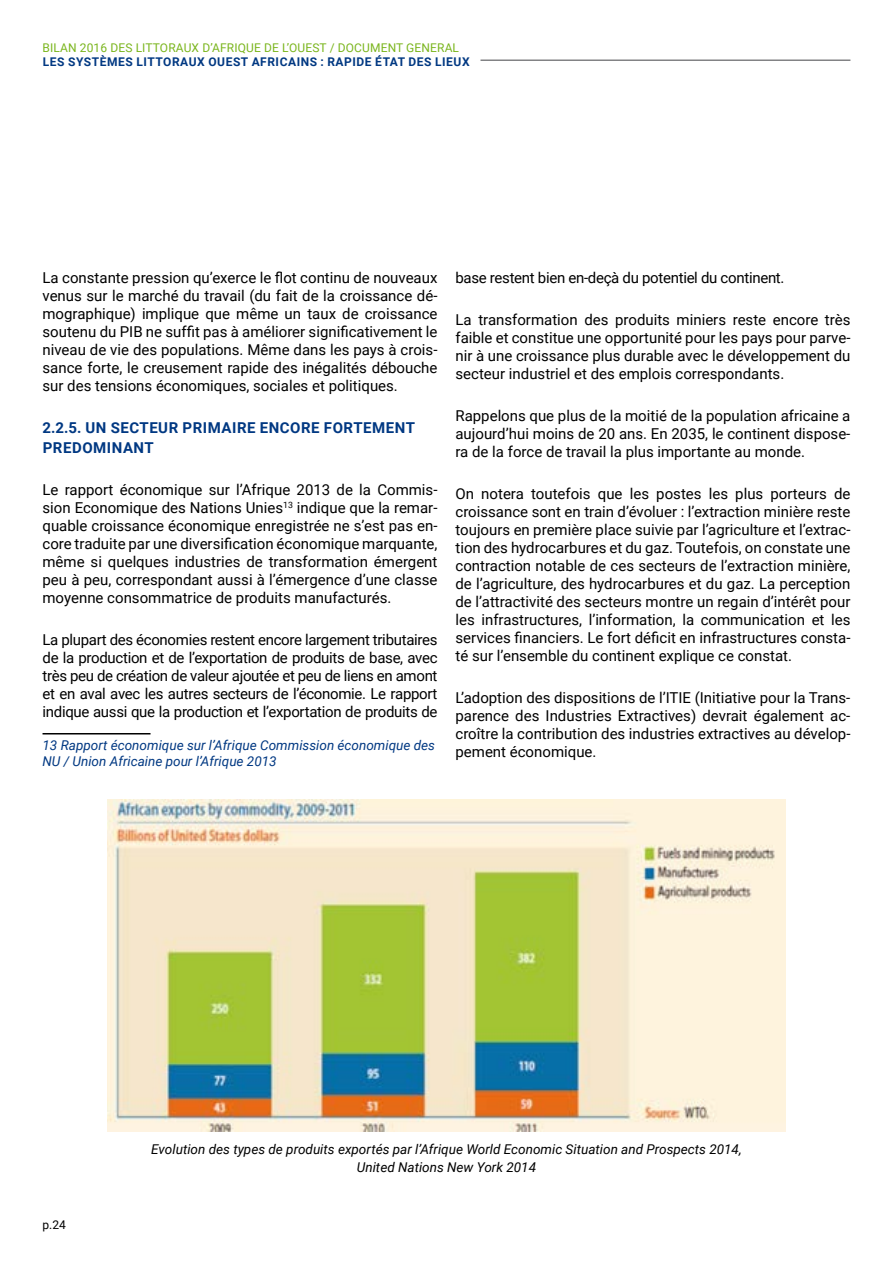
<style>
.page{position:relative;width:893px;height:1263px;background:#fff}
.page>*{position:absolute;margin:0;border:0;box-sizing:border-box;transform-origin:0 0}
.t1{font:15px/18px "Roboto";color:#000;text-align:justify}
.t2{font:700 15px/19.8px "Roboto";letter-spacing:.035em;color:#003882}
.t3{font:15px "Roboto";letter-spacing:-.02em;color:#000}
.t4{font:italic 13.5px/18px "Roboto";color:#000;text-align:center}
.t5{font:italic 13.5px/16.2px "Roboto";color:#003882}
.t6{font:12px "Roboto";letter-spacing:.01em;color:#7ab51d}
.t7{font:700 12px "Roboto";letter-spacing:.045em;color:#003882}
.t8{font:12px "Roboto";color:#000}
</style>
<div class="page">
<hr style="left:43px;top:733px;width:108px;height:1px;background:#000">
<img style="left:107px;top:799px;width:679px;height:332px">
<hr style="left:480px;top:59px;width:370px;height:2px;background:#828385">
<p class="t6" style="left:43px;top:39px;width:418px">BILAN 2016 DES LITTORAUX D’AFRIQUE DE L’OUEST / DOCUMENT GENERAL</p>
<p class="t7" style="left:43px;top:53px;width:428px">LES SYSTÈMES LITTORAUX OUEST AFRICAINS : RAPIDE ÉTAT DES LIEUX</p>
<p class="t1" style="left:43px;top:268px;width:396px">La constante pression qu’exerce le flot continu de nouveaux venus sur le marché du travail (du fait de la croissance dé&shy;mographique) implique que même un taux de croissance soutenu du PIB ne suffit pas à améliorer significativement le niveau de vie des populations. Même dans les pays à crois&shy;sance forte, le creusement rapide des inégalités débouche sur des tensions économiques, sociales et politiques.</p>
<p class="t2" style="left:43px;top:418px;width:374px">2.2.5. UN SECTEUR PRIMAIRE ENCORE FORTEMENT<br>PREDOMINANT</p>
<p class="t1" style="left:43px;top:480px;width:396px">Le rapport économique sur l’Afrique 2013 de la Commis&shy;sion Economique des Nations Unies<sup>13</sup> indique que la remar&shy;quable croissance économique enregistrée ne s’est pas en&shy;core traduite par une diversification économique marquante, même si quelques industries de transformation émergent peu à peu, correspondant aussi à l’émergence d’une classe moyenne consommatrice de produits manufacturés.</p>
<p class="t1" style="left:43px;top:630px;width:397px">La plupart des économies restent encore largement tributaires de la production et de l’exportation de produits de base, avec très peu de création de valeur ajoutée et peu de liens en amont et en aval avec les autres secteurs de l’économie. Le rapport indique aussi que la production et l’exportation de produits de</p>
<p class="t5" style="left:43px;top:736px;width:394px">13 Rapport économique sur l’Afrique Commission économique des<br>NU / Union Africaine pour l’Afrique 2013</p>
<p class="t3" style="left:455px;top:268px;width:331px">base restent bien en-deçà du potentiel du continent.</p>
<p class="t1" style="left:455px;top:310px;width:396px">La transformation des produits miniers reste encore très faible et constitue une opportunité pour les pays pour parve&shy;nir à une croissance plus durable avec le développement du secteur industriel et des emplois correspondants.</p>
<p class="t1" style="left:455px;top:406px;width:396px">Rappelons que plus de la moitié de la population africaine a aujourd’hui moins de 20 ans. En 2035, le continent dispose&shy;ra de la force de travail la plus importante au monde.</p>
<p class="t1" style="left:455px;top:484px;width:396px">On notera toutefois que les postes les plus porteurs de croissance sont en train d’évoluer : l’extraction minière reste toujours en première place suivie par l’agriculture et l’extrac&shy;tion des hydrocarbures et du gaz. Toutefois, on constate une contraction notable de ces secteurs de l’extraction minière, de l’agriculture, des hydrocarbures et du gaz. La perception de l’attractivité des secteurs montre un regain d’intérêt pour les infrastructures, l’information, la communication et les services financiers. Le fort déficit en infrastructures consta&shy;té sur l’ensemble du continent explique ce constat.</p>
<p class="t1" style="left:455px;top:688px;width:396px">L’adoption des dispositions de l’ITIE (Initiative pour la Trans&shy;parence des Industries Extractives) devrait également ac&shy;croître la contribution des industries extractives au dévelop&shy;pement économique.</p>
<p class="t8" style="left:43px;top:1217px;width:25px">p.24</p>
<p class="t4" style="left:151px;top:1140px;width:592px">Evolution des types de produits exportés par l’Afrique World Economic Situation and Prospects 2014,<br>United Nations New York 2014</p>
</div>
